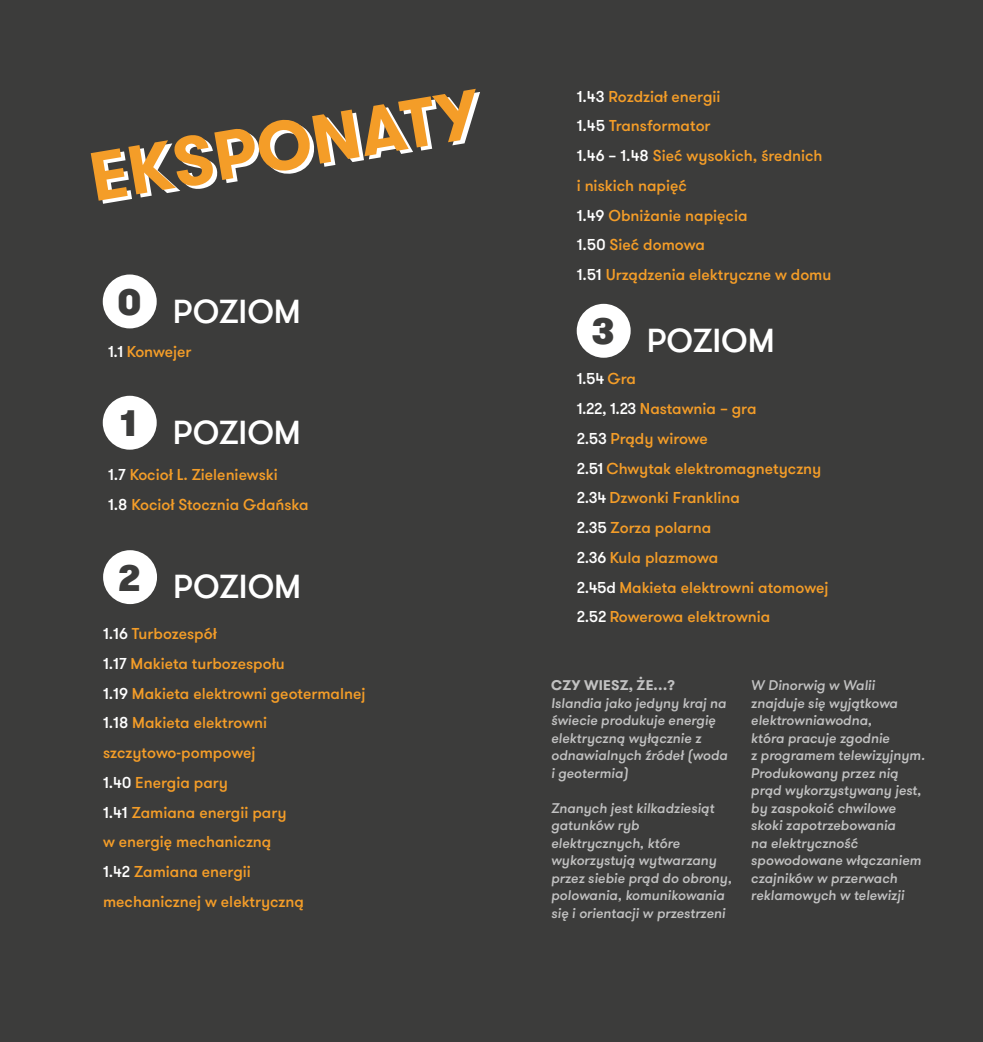
<style>
.page{position:relative;width:983px;height:1042px;background:#fff}
.page>*{position:absolute;margin:0;border:0;box-sizing:border-box;transform-origin:0 0}
.t1{font:700 68.77px "GT Walsheim Pro";color:#fff}
.t2{font:500 33.25px "GT Walsheim Pro";color:#fff}
.t3{font:500 15.75px/29.8px "GT Walsheim Pro";color:#f49d28}
.t4{font:italic 500 14px/17.5px "GT Walsheim Pro";color:#c2c2c2}
.t5{font:700 14px "GT Walsheim Pro";letter-spacing:.015em;color:#c2c2c2}
.s1{color:#fff}
</style>
<div class="page">
<div style="left:0;top:0;width:982px;height:1042px;background:#3c3c3b"></div>
<div style="left:103px;top:274px;width:54px;height:54px;background:#fff;border-radius:50%"></div>
<div style="left:576px;top:304px;width:54px;height:54px;background:#fff;border-radius:50%"></div>
<div style="left:103px;top:396px;width:54px;height:54px;background:#fff;border-radius:50%"></div>
<div style="left:103px;top:550px;width:54px;height:54px;background:#fff;border-radius:50%"></div>
<h1 class="t1" style="left:87px;top:138px;width:396px;rotate:-10deg">EKSPONATY</h1>
<h2 class="t2" style="left:118px;top:290px;width:185px"><sup>0</sup> POZIOM</h2>
<p class="t3" style="left:108px;top:337px;width:85px"><span class="s1">1.1</span> Konwejer</p>
<h2 class="t2" style="left:120px;top:411px;width:182px"><sup>1</sup> POZIOM</h2>
<p class="t3" style="left:108px;top:460px;width:202px"><span class="s1">1.7</span> Kocioł L. Zieleniewski<br><span class="s1">1.8</span> Kocioł Stocznia Gdańska</p>
<h2 class="t2" style="left:118px;top:566px;width:185px"><sup>2</sup> POZIOM</h2>
<p class="t3" style="left:103px;top:619px;width:264px"><span class="s1">1.16</span> Turbozespół<br><span class="s1">1.17</span> Makieta turbozespołu<br><span class="s1">1.19</span> Makieta elektrowni geotermalnej<br><span class="s1">1.18</span> Makieta elektrowni szczytowo-pompowej<br><span class="s1">1.40</span> Energia pary<br><span class="s1">1.41</span> Zamiana energii pary<br>w energię mechaniczną<br><span class="s1">1.42</span> Zamiana energii<br>mechanicznej w elektryczną</p>
<p class="t3" style="left:576px;top:82px;width:256px"><span class="s1">1.43</span> Rozdział energii<br><span class="s1">1.45</span> Transformator<br><span class="s1">1.46 – 1.48</span> Sieć wysokich, średnich<br>i niskich napięć<br><span class="s1">1.49</span> Obniżanie napięcia<br><span class="s1">1.50</span> Sieć domowa<br><span class="s1">1.51</span> Urządzenia elektryczne w domu</p>
<h2 class="t2" style="left:591px;top:320px;width:185px"><sup>3</sup> POZIOM</h2>
<p class="t3" style="left:576px;top:364px;width:253px"><span class="s1">1.54</span> Gra<br><span class="s1">1.22, 1.23</span> Nastawnia – gra<br><span class="s1">2.53</span> Prądy wirowe<br><span class="s1">2.51</span> Chwytak elektromagnetyczny<br><span class="s1">2.34</span> Dzwonki Franklina<br><span class="s1">2.35</span> Zorza polarna<br><span class="s1">2.36</span> Kula plazmowa<br><span class="s1">2.45d</span> Makieta elektrowni atomowej<br><span class="s1">2.52</span> Rowerowa elektrownia</p>
<p class="t5" style="left:551px;top:676px;width:125px">CZY WIESZ, ŻE…?</p>
<p class="t4" style="left:551px;top:694px;width:178px">Islandia jako jedyny kraj na świecie produkuje energię elektryczną wyłącznie z odnawialnych źródeł (woda i geotermia)</p>
<p class="t4" style="left:551px;top:799px;width:182px">Znanych jest kilkadziesiąt gatunków ryb elektrycznych, które wykorzystują wytwarzany przez siebie prąd do obrony, polowania, komunikowania się i orientacji w przestrzeni</p>
<p class="t4" style="left:750px;top:677px;width:175px">W Dinorwig w Walii znajduje się wyjątkowa elektrowniawodna,<br>która pracuje zgodnie<br>z programem telewizyjnym.<br>Produkowany przez nią prąd wykorzystywany jest, by zaspokoić chwilowe skoki zapotrzebowania<br>na elektryczność spowodowane włączaniem czajników w przerwach reklamowych w telewizji</p>
</div>
